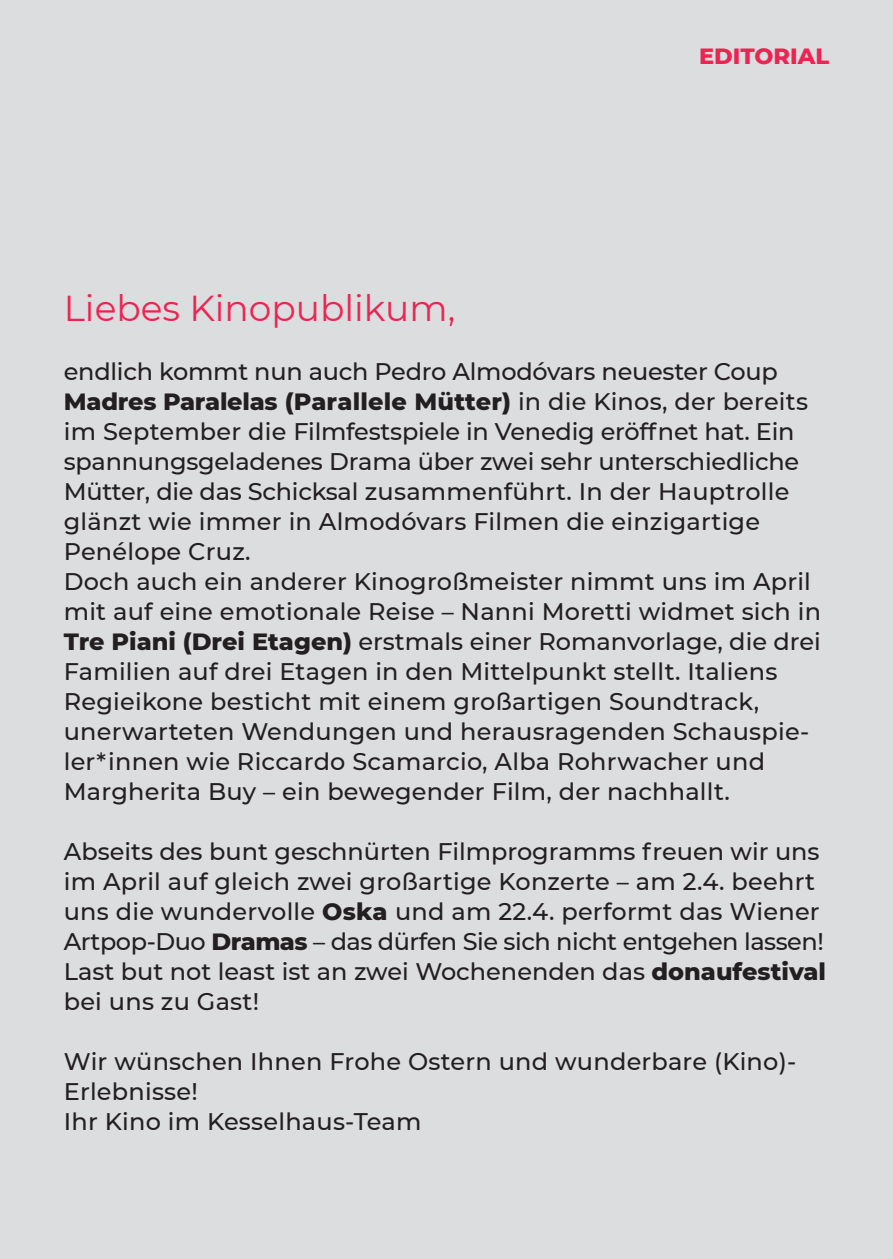
<style>
.page{position:relative;width:893px;height:1259px;background:#dcdddf}
.page>*{position:absolute;margin:0;border:0;box-sizing:border-box;transform-origin:0 0}
.t1{font:36px "Montserrat";color:#ed2452}
.t2{font:500 24px/30px "Montserrat";letter-spacing:.01em;color:#231f20}
.t3{font:800 22.5px "Montserrat";color:#ed2452}
.s1{font-weight:800}
</style>
<div class="page">
<p class="t3" style="left:699px;top:40px;width:132px">EDITORIAL</p>
<h1 class="t1" style="left:64px;top:284px;width:393px">Liebes Kinopublikum,</h1>
<p class="t2" style="left:64px;top:356px;width:759px">endlich kommt nun auch Pedro Almodóvars neuester Coup <span class="s1">Madres Paralelas (Parallele Mütter)</span> in die Kinos, der bereits im September die Filmfestspiele in Venedig eröffnet hat. Ein spannungsgeladenes Drama über zwei sehr unterschiedliche Mütter, die das Schicksal zusammenführt. In der Hauptrolle glänzt wie immer in Almodóvars Filmen die einzigartige Penélope Cruz.<br>Doch auch ein anderer Kinogroßmeister nimmt uns im April mit auf eine emotionale Reise – Nanni Moretti widmet sich in <span class="s1">Tre Piani (Drei Etagen)</span> erstmals einer Romanvorlage, die drei Familien auf drei Etagen in den Mittelpunkt stellt. Italiens Regieikone besticht mit einem großartigen Soundtrack, unerwarteten Wendungen und herausragenden Schauspie&shy;ler*innen wie Riccardo Scamarcio, Alba Rohrwacher und Margherita Buy – ein bewegender Film, der nachhallt.</p>
<p class="t2" style="left:64px;top:836px;width:764px">Abseits des bunt geschnürten Filmprogramms freuen wir uns im April auf gleich zwei großartige Konzerte – am 2.4. beehrt uns die wundervolle <span class="s1">Oska</span> und am 22.4. performt das Wiener Artpop-Duo <span class="s1">Dramas</span> – das dürfen Sie sich nicht entgehen lassen!<br>Last but not least ist an zwei Wochenenden das <span class="s1">donaufestival </span>bei uns zu Gast!</p>
<p class="t2" style="left:64px;top:1046px;width:734px">Wir wünschen Ihnen Frohe Ostern und wunderbare (Kino)-<br>Erlebnisse!<br>Ihr Kino im Kesselhaus-Team</p>
</div>
